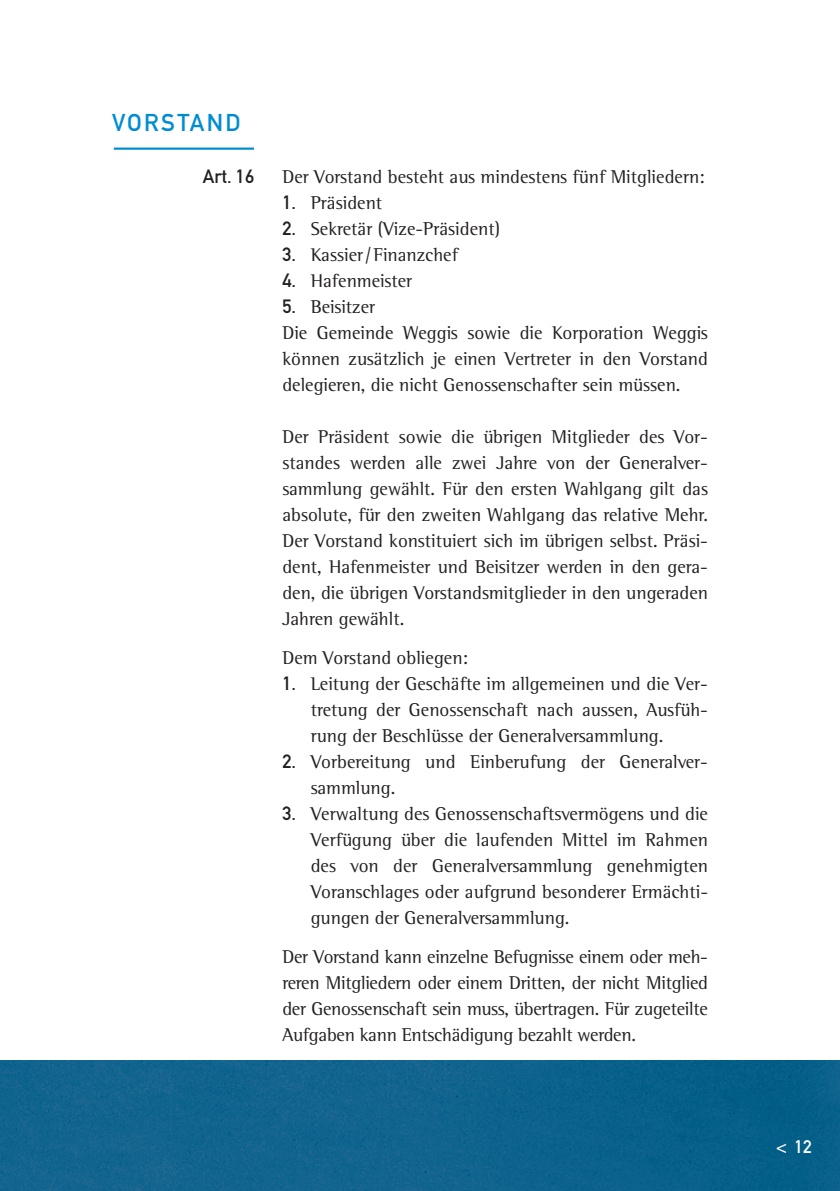
<style>
.page{position:relative;width:840px;height:1191px;background:#fff}
.page>*{position:absolute;margin:0;border:0;box-sizing:border-box;transform-origin:0 0}
.t1{font:24px "DIN Mittelschrift";letter-spacing:.095em;color:#008cd2}
.t2{font:19px/26px "AT Rotis Semi Serif";color:#231f20;text-align:justify}
.t3{font:19px "DIN Mittelschrift";color:#231f20}
.t4{font:18px "DIN Mittelschrift";color:#fff}
.s1{font-family:"DIN Mittelschrift"}
</style>
<div class="page">
<img style="left:0;top:1060px;width:839px;height:131px">
<hr style="left:114px;top:147px;width:140px;height:3px;background:#008cd2">
<p class="t1" style="left:112px;top:113px;width:130px">VORSTAND</p>
<p class="t3" style="left:203px;top:169px;width:53px">Art. 16</p>
<p class="t2" style="left:282px;top:165px;width:424px">Der Vorstand besteht aus mindestens fünf Mitgliedern:</p>
<p class="t2" style="left:282px;top:191px;width:101px"><span class="s1">1.</span> Präsident</p>
<p class="t2" style="left:282px;top:217px;width:219px"><span class="s1">2.</span> Sekretär (Vize-Präsident)</p>
<p class="t2" style="left:282px;top:243px;width:177px"><span class="s1">3.</span> Kassier/Finanzchef</p>
<p class="t2" style="left:282px;top:269px;width:131px"><span class="s1">4.</span> Hafenmeister</p>
<p class="t2" style="left:282px;top:295px;width:427px;text-align:left"><span class="s1">5.</span> Beisitzer<br>Die Gemeinde Weggis sowie die Korporation Weggis können zusätzlich je einen Vertreter in den Vorstand delegieren, die nicht Genossenschafter sein müssen.</p>
<p class="t2" style="left:282px;top:425px;width:427px">Der Präsident sowie die übrigen Mitglieder des Vor&shy;standes werden alle zwei Jahre von der Generalver&shy;sammlung gewählt. Für den ersten Wahlgang gilt das absolute, für den zweiten Wahlgang das relative Mehr.<br>Der Vorstand konstituiert sich im übrigen selbst. Präsi&shy;dent, Hafenmeister und Beisitzer werden in den gera&shy;den, die übrigen Vorstandsmitglieder in den ungeraden Jahren gewählt.</p>
<p class="t2" style="left:282px;top:646px;width:187px">Dem Vorstand obliegen:</p>
<p class="t2" style="left:310px;top:672px;width:398px;text-indent:-28px"><span class="s1">1.</span> Leitung der Geschäfte im allgemeinen und die Ver&shy;tretung der Genossenschaft nach aussen, Ausfüh&shy;rung der Beschlüsse der Generalversammlung.</p>
<p class="t2" style="left:310px;top:750px;width:398px;text-indent:-28px"><span class="s1">2.</span> Vorbereitung und Einberufung der Generalver&shy;sammlung.</p>
<p class="t2" style="left:310px;top:802px;width:399px;text-indent:-28px"><span class="s1">3.</span> Verwaltung des Genossenschaftsvermögens und die Verfügung über die laufenden Mittel im Rahmen des von der Generalversammlung genehmigten Voranschlages oder aufgrund besonderer Ermächti&shy;gungen der Generalversammlung.</p>
<p class="t2" style="left:282px;top:945px;width:427px">Der Vorstand kann einzelne Befugnisse einem oder meh&shy;reren Mitgliedern oder einem Dritten, der nicht Mitglied der Genossenschaft sein muss, übertragen. Für zugeteilte Aufgaben kann Entschädigung bezahlt werden.</p>
<p class="t4" style="left:775px;top:1140px;width:37px">&lt; 12</p>
</div>
